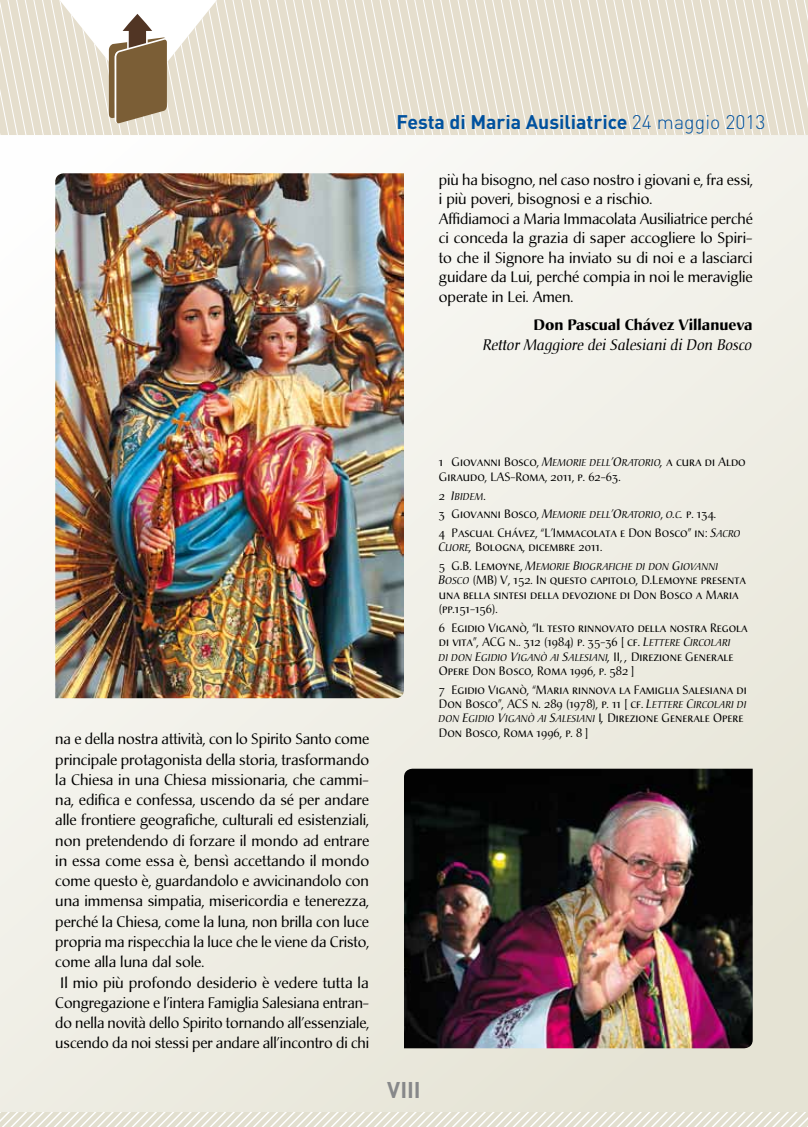
<style>
.page{position:relative;width:808px;height:1127px;background:#fff}
.page>*{position:absolute;margin:0;border:0;box-sizing:border-box;transform-origin:0 0}
.t1{font:700 22.5px "DIN Pro";color:#87888a}
.t2{font:700 19.5px "DIN Pro";color:#00519e}
.t3{font:15px/19.5px "Christiana";color:#000}
.t4{font:italic 15px "Christiana";color:#000}
.t5{font:700 15px "Christiana";color:#000}
.t6{font:12px/14.4px "Christiana Regular SC";color:#000}
.t7{font:9.6px "Christiana Italic SC800";letter-spacing:.02em;color:#000}
.s1{font-weight:300}
.s2{font-family:"Christiana Italic SC800"}
.s3{font-family:"Christiana Italic SC800";font-size:9.6px}
.s4{font-family:"Christiana Regular SC";font-size:12px}
.s5{font-size:12px}
</style>
<div class="page">
<div style="left:0;top:66px;width:808px;height:1061px;background:linear-gradient(to bottom,#f7f7f3,#eae8dc)"></div>
<svg style="left:0;top:0;width:808px;height:135px"></svg>
<img style="left:404px;top:769px;width:349px;height:279px">
<img style="left:55px;top:173px;width:349px;height:525px">
<svg style="left:0;top:1112px;width:808px;height:15px"></svg>
<h2 class="t2" style="left:397px;top:109px;width:370px">Festa di Maria Ausiliatrice <span class="s1">24 maggio 2013</span></h2>
<p class="t3" style="left:439px;top:170px;width:315px">più ha bisogno, nel caso nostro i giovani e, fra essi, i più poveri, bisognosi e a rischio.<br>Affidiamoci a Maria Immacolata Ausiliatrice perché ci conceda la grazia di saper accogliere lo Spiri&shy;to che il Signore ha inviato su di noi e a lasciarci guidare da Lui, perché compia in noi le meraviglie operate in Lei. Amen.</p>
<p class="t5" style="left:533px;top:315px;width:221px">Don Pascual Chávez Villanueva</p>
<p class="t4" style="left:483px;top:335px;width:271px">Rettor Maggiore dei Salesiani di Don Bosco</p>
<p class="t3" style="left:55px;top:729px;width:316px">na e della nostra attività, con lo Spirito Santo come</p>
<p class="t3" style="left:55px;top:750px;width:315px">principale protagonista della storia, trasformando</p>
<p class="t3" style="left:55px;top:770px;width:315px">la Chiesa in una Chiesa missionaria, che cammi-</p>
<p class="t3" style="left:55px;top:790px;width:315px">na, edifica e confessa, uscendo da sé per andare</p>
<p class="t3" style="left:55px;top:810px;width:315px">alle frontiere geografiche, culturali ed esistenziali,</p>
<p class="t3" style="left:55px;top:831px;width:315px">non pretendendo di forzare il mondo ad entrare</p>
<p class="t3" style="left:55px;top:851px;width:316px">in essa come essa è, bensì accettando il mondo</p>
<p class="t3" style="left:55px;top:871px;width:315px">come questo è, guardandolo e avvicinandolo con</p>
<p class="t3" style="left:55px;top:892px;width:315px">una immensa simpatia, misericordia e tenerezza,</p>
<p class="t3" style="left:55px;top:912px;width:315px">perché la Chiesa, come la luna, non brilla con luce</p>
<p class="t3" style="left:55px;top:932px;width:315px">propria ma rispecchia la luce che le viene da Cristo,</p>
<p class="t3" style="left:55px;top:952px;width:150px">come alla luna dal sole.</p>
<p class="t3" style="left:60px;top:973px;width:310px">Il mio più profondo desiderio è vedere tutta la</p>
<p class="t3" style="left:55px;top:993px;width:315px">Congregazione e l’intera Famiglia Salesiana entran-</p>
<p class="t3" style="left:55px;top:1013px;width:315px">do nella novità dello Spirito tornando all’essenziale,</p>
<p class="t3" style="left:55px;top:1033px;width:315px">uscendo da noi stessi per andare all’incontro di chi</p>
<h1 class="t1" style="left:387px;top:1075px;width:35px">VIII</h1>
<p class="t6" style="left:439px;top:455px;width:308px">1 Giovanni Bosco, <span class="s2">M</span><span class="s3">EMORIE DELL</span><span class="s2">’O</span><span class="s3">RATORIO</span><span class="s2">,</span> a cura di Aldo<br>Giraudo, LAS-Roma, 2011, p. 62-63.</p>
<p class="t7" style="left:439px;top:490px;width:48px"><span class="s4">2</span> <span class="s5">I</span>BIDEM<span class="s4">.</span></p>
<p class="t6" style="left:439px;top:505px;width:303px;line-height:18.6px">3 Giovanni Bosco, <span class="s2">M</span><span class="s3">EMORIE DELL</span><span class="s2">’O</span><span class="s3">RATORIO</span>, <span class="s3">O</span><span class="s2">.</span><span class="s3">C</span><span class="s2">.</span> p. 134.<br>4 Pascual Chávez, “L’Immacolata e Don Bosco” in: <span class="s2">S</span><span class="s3">ACRO</span></p>
<p class="t6" style="left:439px;top:540px;width:165px"><span class="s2">C</span><span class="s3">UORE</span><span class="s2">,</span> Bologna, dicembre 2011.</p>
<p class="t7" style="left:439px;top:561px;width:281px"><span class="s4">5 G.B. Lemoyne,</span> <span class="s5">M</span>EMORIE <span class="s5">B</span>IOGRAFICHE DI DON <span class="s5">G</span>IOVANNI</p>
<p class="t6" style="left:439px;top:573px;width:308px"><span class="s2">B</span><span class="s3">OSCO</span> (MB) V, 152. In questo capitolo, D.Lemoyne presenta una bella sintesi della devozione di Don Bosco a Maria (pp.151-156).</p>
<p class="t6" style="left:439px;top:620px;width:310px">6 Egidio Viganò, “Il testo rinnovato della nostra Regola di vita”, ACG n.. 312 (1984) p. 35-36 [ cf. <span class="s2">L</span><span class="s3">ETTERE</span> <span class="s2">C</span><span class="s3">IRCOLARI</span></p>
<p class="t7" style="left:439px;top:651px;width:296px">DI DON <span class="s5">E</span>GIDIO <span class="s5">V</span>IGANÒ AI <span class="s5">S</span>ALESIANI<span class="s5">,</span> <span class="s4">II,</span> <span class="s5">,</span> <span class="s4">Direzione Generale</span></p>
<p class="t6" style="left:439px;top:662px;width:309px;line-height:18.6px">Opere Don Bosco, Roma 1996, p. 582 ]<br>7 Egidio Viganò, “Maria rinnova la Famiglia Salesiana di</p>
<p class="t6" style="left:439px;top:697px;width:309px">Don Bosco”, ACS n. 289 (1978), p. 11 [ cf. <span class="s2">L</span><span class="s3">ETTERE</span> <span class="s2">C</span><span class="s3">IRCOLARI DI</span></p>
<p class="t7" style="left:439px;top:713px;width:306px">DON <span class="s5">E</span>GIDIO <span class="s5">V</span>IGANÒ AI <span class="s5">S</span>ALESIANI <span class="s4">I</span><span class="s5">,</span> <span class="s4">Direzione Generale Opere</span></p>
<p class="t6" style="left:439px;top:725px;width:151px">Don Bosco, Roma 1996, p. 8 ]</p>
</div>
